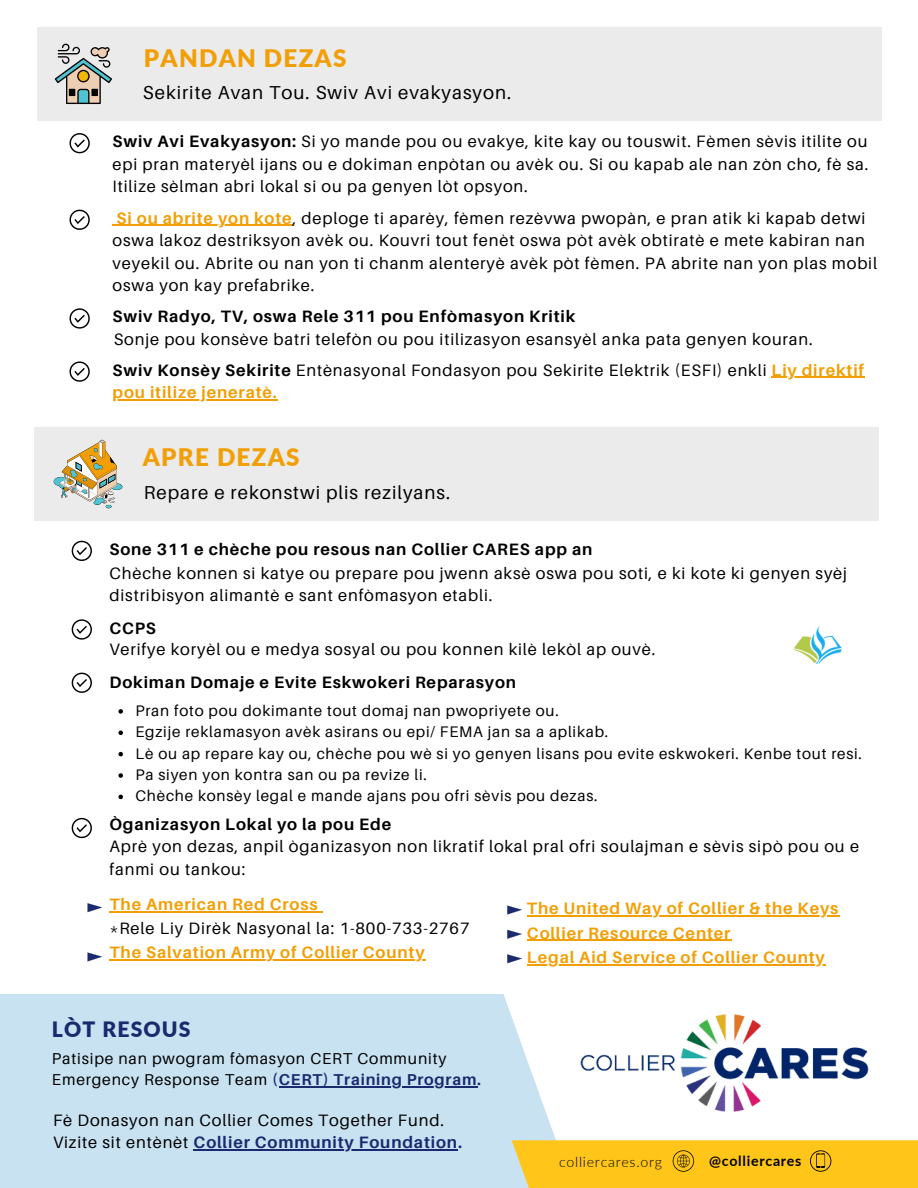
<style>
.page{position:relative;width:918px;height:1188px;background:#fff}
.page>*{position:absolute;margin:0;border:0;box-sizing:border-box;transform-origin:0 0}
.t1{font:900 24.15px "Lato";letter-spacing:.05em;color:#f29f05}
.t2{font:900 21.15px "Lato";letter-spacing:.05em;color:#1b296f}
.t3{font:18.75px "Aileron";letter-spacing:.05em;color:#000}
.t4{font:16.5px/22.5px "Aileron";letter-spacing:.05em;color:#000}
.t5{font:700 16.5px "Aileron";letter-spacing:.05em;color:#000}
.t6{font:700 16.5px "Aileron";letter-spacing:.05em;color:#f29f05}
.t7{font:700 16.5px "Aileron";letter-spacing:.05em;color:#1b296f}
.t8{font:15.75px/21.3px "Aileron";letter-spacing:.05em;color:#000}
.t9{font:15.3px "Aileron";letter-spacing:.05em;color:#000}
.t10{font:300 14.25px "Lato";letter-spacing:.05em;color:#000}
.t11{font:700 14.25px "Lato";letter-spacing:.05em;color:#000}
.s1{font-weight:700}
.s2{font-weight:700;color:#f29f05}
.s3{font-weight:700;color:#1b296f}
.s4{font-weight:400;color:#000}
</style>
<div class="page">
<svg style="left:70px;top:308px;width:20px;height:21px"></svg>
<svg style="left:70px;top:361px;width:20px;height:21px"></svg>
<div style="left:37px;top:27px;width:844px;height:93px;background:#e8e8e8"></div>
<svg style="left:70px;top:133px;width:20px;height:20px"></svg>
<div style="left:0;top:994px;width:556px;height:194px;background:#c8e2f1"></div>
<div style="left:512px;top:1140px;width:406px;height:48px;background:#ffc518"></div>
<svg style="left:72px;top:541px;width:20px;height:20px"></svg>
<div style="left:34px;top:427px;width:845px;height:94px;background:#e8e8e8"></div>
<svg style="left:55px;top:44px;width:57px;height:60px"></svg>
<svg style="left:70px;top:210px;width:20px;height:20px"></svg>
<svg style="left:72px;top:619px;width:20px;height:21px"></svg>
<svg style="left:72px;top:673px;width:20px;height:20px"></svg>
<svg style="left:72px;top:818px;width:20px;height:20px"></svg>
<img style="left:554px;top:994px;width:315px;height:134px">
<svg style="left:53px;top:440px;width:70px;height:68px"></svg>
<svg style="left:88px;top:903px;width:14px;height:9px"></svg>
<hr style="left:772px;top:377px;width:93px;height:1px;background:#f29f05">
<hr style="left:113px;top:399px;width:165px;height:1px;background:#f29f05">
<hr style="left:117px;top:225px;width:176px;height:1px;background:#f29f05">
<svg style="left:118px;top:709px;width:5px;height:5px"></svg>
<svg style="left:118px;top:731px;width:5px;height:4px"></svg>
<svg style="left:118px;top:752px;width:5px;height:4px"></svg>
<svg style="left:118px;top:773px;width:5px;height:5px"></svg>
<svg style="left:118px;top:795px;width:5px;height:4px"></svg>
<hr style="left:109px;top:912px;width:210px;height:1px;background:#f29f05">
<hr style="left:109px;top:960px;width:317px;height:1px;background:#f29f05">
<hr style="left:279px;top:1087px;width:198px;height:1px;background:#1b296f">
<hr style="left:194px;top:1150px;width:264px;height:1px;background:#1b296f">
<hr style="left:527px;top:915px;width:312px;height:1px;background:#f29f05">
<hr style="left:527px;top:940px;width:204px;height:1px;background:#f29f05">
<hr style="left:527px;top:965px;width:299px;height:1px;background:#f29f05">
<svg style="left:88px;top:952px;width:14px;height:9px"></svg>
<svg style="left:507px;top:906px;width:15px;height:9px"></svg>
<svg style="left:507px;top:930px;width:15px;height:9px"></svg>
<svg style="left:507px;top:954px;width:15px;height:9px"></svg>
<img style="left:793px;top:626px;width:49px;height:38px">
<p class="t1" style="left:144px;top:43px;width:204px">PANDAN DEZAS</p>
<p class="t3" style="left:143px;top:81px;width:370px">Sekirite Avan Tou. Swiv Avi evakyasyon.</p>
<p class="t4" style="left:113px;top:130px;width:757px;text-align:justify"><span class="s1">Swiv Avi Evakyasyon:</span> Si yo mande pou ou evakye, kite kay ou touswit. Fèmen sèvis itilite ou epi pran materyèl ijans ou e dokiman enpòtan ou avèk ou. Si ou kapab ale nan zòn cho, fè sa.<br>Itilize sèlman abri lokal si ou pa genyen lòt opsyon.</p>
<p class="t4" style="left:113px;top:206px;width:766px"><span class="s2">Si ou abrite yon kote</span>, deploge ti aparèy, fèmen rezèvwa pwopàn, e pran atik ki kapab detwi oswa lakoz destriksyon avèk ou. Kouvri tout fenèt oswa pòt avèk obtiratè e mete kabiran nan veyekil ou. Abrite ou nan yon ti chanm alenteryè avèk pòt fèmen. PA abrite nan yon plas mobil oswa yon kay prefabrike.</p>
<p class="t5" style="left:113px;top:306px;width:464px">Swiv Radyo, TV, oswa Rele 311 pou Enfòmasyon Kritik</p>
<p class="t4" style="left:113px;top:358px;width:753px"><span class="s1">Swiv Konsèy Sekirite</span> Entènasyonal Fondasyon pou Sekirite Elektrik (ESFI) enkli <span class="s2">Liy direktif pou itilize jeneratè.</span></p>
<p class="t4" style="left:114px;top:328px;width:701px">Sonje pou konsève batri telefòn ou pou itilizasyon esansyèl anka pata genyen kouran.</p>
<p class="t1" style="left:143px;top:442px;width:158px">APRE DEZAS</p>
<p class="t3" style="left:144px;top:481px;width:308px">Repare e rekonstwi plis rezilyans.</p>
<p class="t5" style="left:109px;top:539px;width:484px">Sone 311 e chèche pou resous nan Collier CARES app an</p>
<p class="t4" style="left:109px;top:561px;width:739px">Chèche konnen si katye ou prepare pou jwenn aksè oswa pou soti, e ki kote ki genyen syèj distribisyon alimantè e sant enfòmasyon etabli.</p>
<p class="t5" style="left:109px;top:618px;width:48px">CCPS</p>
<p class="t4" style="left:109px;top:638px;width:547px">Verifye koryèl ou e medya sosyal ou pou konnen kilè lekòl ap ouvè.</p>
<p class="t5" style="left:109px;top:672px;width:408px">Dokiman Domaje e Evite Eskwokeri Reparasyon</p>
<p class="t9" style="left:135px;top:701px;width:425px">Pran foto pou dokimante tout domaj nan pwopriyete ou.</p>
<p class="t9" style="left:135px;top:722px;width:474px">Egzije reklamasyon avèk asirans ou epi/ FEMA jan sa a aplikab.</p>
<p class="t9" style="left:135px;top:744px;width:728px">Lè ou ap repare kay ou, chèche pou wè si yo genyen lisans pou evite eskwokeri. Kenbe tout resi.</p>
<p class="t9" style="left:135px;top:765px;width:293px">Pa siyen yon kontra san ou pa revize li.</p>
<p class="t9" style="left:135px;top:787px;width:464px">Chèche konsèy legal e mande ajans pou ofri sèvis pou dezas.</p>
<p class="t4" style="left:109px;top:835px;width:751px">Aprè yon dezas, anpil òganizasyon non likratif lokal pral ofri soulajman e sèvis sipò pou ou e fanmi ou tankou:</p>
<p class="t6" style="left:109px;top:894px;width:210px">The American Red Cross</p>
<p class="t4" style="left:109px;top:917px;width:362px">*Rele Liy Dirèk Nasyonal la: 1-800-733-2767</p>
<p class="t6" style="left:109px;top:942px;width:317px">The Salvation Army of Collier County</p>
<p class="t5" style="left:109px;top:814px;width:283px">Òganizasyon Lokal yo la pou Ede</p>
<p class="t6" style="left:527px;top:898px;width:313px">The United Way of Collier &amp; the Keys</p>
<p class="t6" style="left:527px;top:923px;width:205px">Collier Resource Center</p>
<p class="t6" style="left:527px;top:947px;width:299px">Legal Aid Service of Collier County</p>
<p class="t2" style="left:52px;top:1017px;width:140px">LÒT RESOUS</p>
<p class="t8" style="left:52px;top:1048px;width:431px">Patisipe nan pwogram fòmasyon CERT Community<br>Emergency Response Team <span class="s3">(CERT) Training Program.</span></p>
<p class="t4" style="left:53px;top:1109px;width:393px">Fè Donasyon nan Collier Comes Together Fund.</p>
<p class="t7" style="left:53px;top:1132px;width:411px"><span class="s4">Vizite sit entènèt</span> Collier Community Foundation.</p>
<p class="t10" style="left:559px;top:1153px;width:104px">colliercares.org</p>
<p class="t11" style="left:709px;top:1152px;width:94px">@colliercares</p>
</div>
